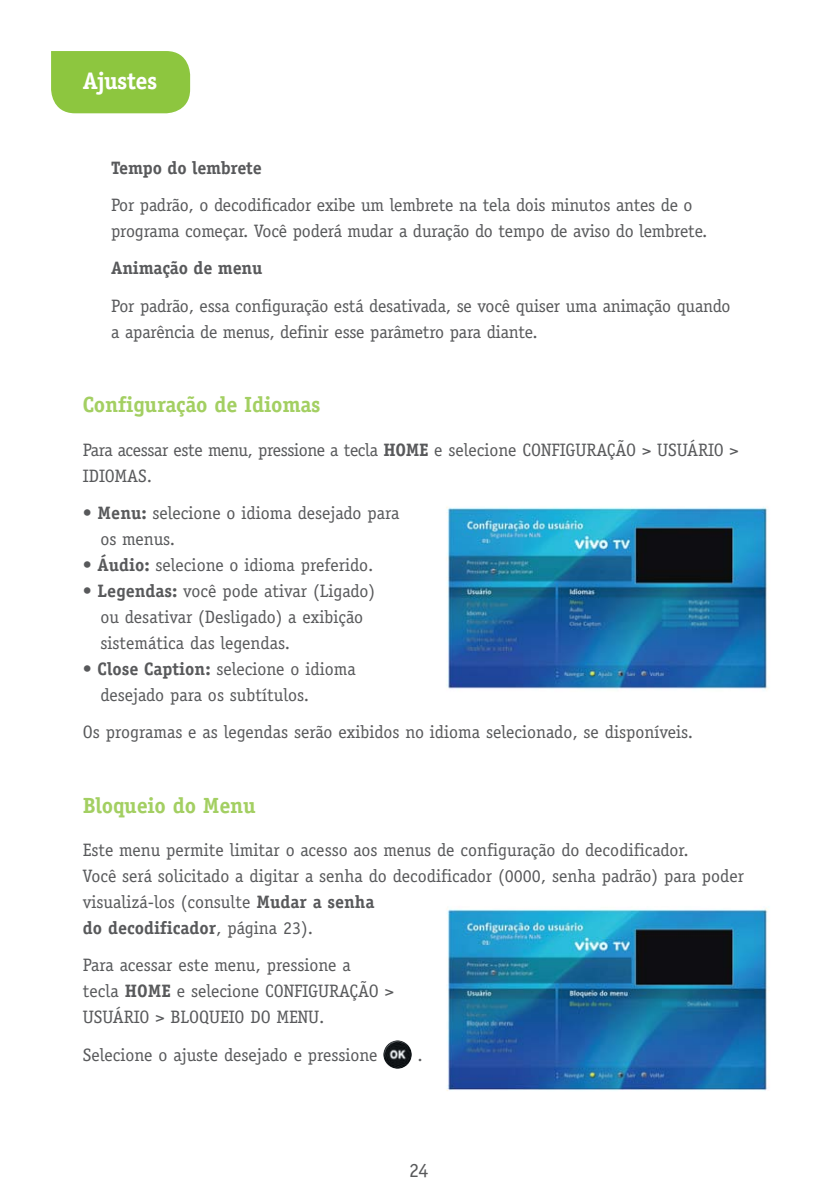
<style>
.page{position:relative;width:840px;height:1191px;background:#fff}
.page>*{position:absolute;margin:0;border:0;box-sizing:border-box;transform-origin:0 0}
.t1{font:700 24px "Officina Serif Std";letter-spacing:-.02em;color:#fff}
.t2{font:700 22px "Officina Serif Std";letter-spacing:-.01em;color:#a3cf62}
.t3{font:20px "Officina Serif Std";color:#58595b}
.t4{font:18px/26px "Officina Serif Std";color:#58595b}
.t5{font:18px/26px "Officina Serif Std";letter-spacing:-.02em;color:#58595b}
.t6{font:700 18px "Officina Serif Std";letter-spacing:-.01em;color:#58595b}
.s1{font-weight:700}
</style>
<div class="page">
<img style="left:446px;top:907px;width:323px;height:184px">
<img style="left:446px;top:506px;width:323px;height:185px">
<div style="left:51px;top:51px;width:139px;height:62px;background:#8dc63f"></div>
<img style="left:383px;top:1040px;width:28px;height:28px;border-radius:14px">
<h1 class="t1" style="left:83px;top:66px;width:76px">Ajustes</h1>
<p class="t6" style="left:111px;top:156px;width:152px">Tempo do lembrete</p>
<p class="t4" style="left:111px;top:192px;width:597px">Por padrão, o decodificador exibe um lembrete na tela dois minutos antes de o programa começar. Você poderá mudar a duração do tempo de aviso do lembrete.</p>
<p class="t6" style="left:111px;top:257px;width:153px">Animação de menu</p>
<p class="t4" style="left:111px;top:293px;width:620px">Por padrão, essa configuração está desativada, se você quiser uma animação quando a aparência de menus, definir esse parâmetro para diante.</p>
<p class="t2" style="left:83px;top:391px;width:239px">Configuração de Idiomas</p>
<p class="t5" style="left:83px;top:436px;width:657px">Para acessar este menu, pressione a tecla <span class="s1">HOME</span> e selecione CONFIGURAÇÃO &gt; USUÁRIO &gt;<br>IDIOMAS.</p>
<p class="t4" style="left:100px;top:500px;width:300px;text-indent:-18px"><span class="s1">• Menu:</span> selecione o idioma desejado para os menus.</p>
<p class="t4" style="left:83px;top:552px;width:292px"><span class="s1">• Áudio:</span> selecione o idioma preferido.</p>
<p class="t4" style="left:100px;top:578px;width:276px;text-indent:-18px"><span class="s1">• Legendas:</span> você pode ativar (Ligado) ou desativar (Desligado) a exibição sistemática das legendas.</p>
<p class="t4" style="left:100px;top:656px;width:257px;text-indent:-18px"><span class="s1">• Close Caption:</span> selecione o idioma desejado para os subtítulos.</p>
<p class="t4" style="left:83px;top:719px;width:611px">Os programas e as legendas serão exibidos no idioma selecionado, se disponíveis.</p>
<p class="t2" style="left:83px;top:791px;width:174px">Bloqueio do Menu</p>
<p class="t4" style="left:83px;top:837px;width:662px">Este menu permite limitar o acesso aos menus de configuração do decodificador.<br>Você será solicitado a digitar a senha do decodificador (0000, senha padrão) para poder visualizá-los (consulte <span class="s1">Mudar a senha<br>do decodificador</span>, página 23).</p>
<p class="t4" style="left:83px;top:952px;width:312px">Para acessar este menu, pressione a<br>tecla <span class="s1">HOME</span> e selecione CONFIGURAÇÃO &gt;<br>USUÁRIO &gt; BLOQUEIO DO MENU.</p>
<p class="t4" style="left:83px;top:1041px;width:296px">Selecione o ajuste desejado e pressione</p>
<p class="t4" style="left:417px;top:1041px;width:7px">.</p>
<p class="t3" style="left:409px;top:1158px;width:21px">24</p>
</div>
